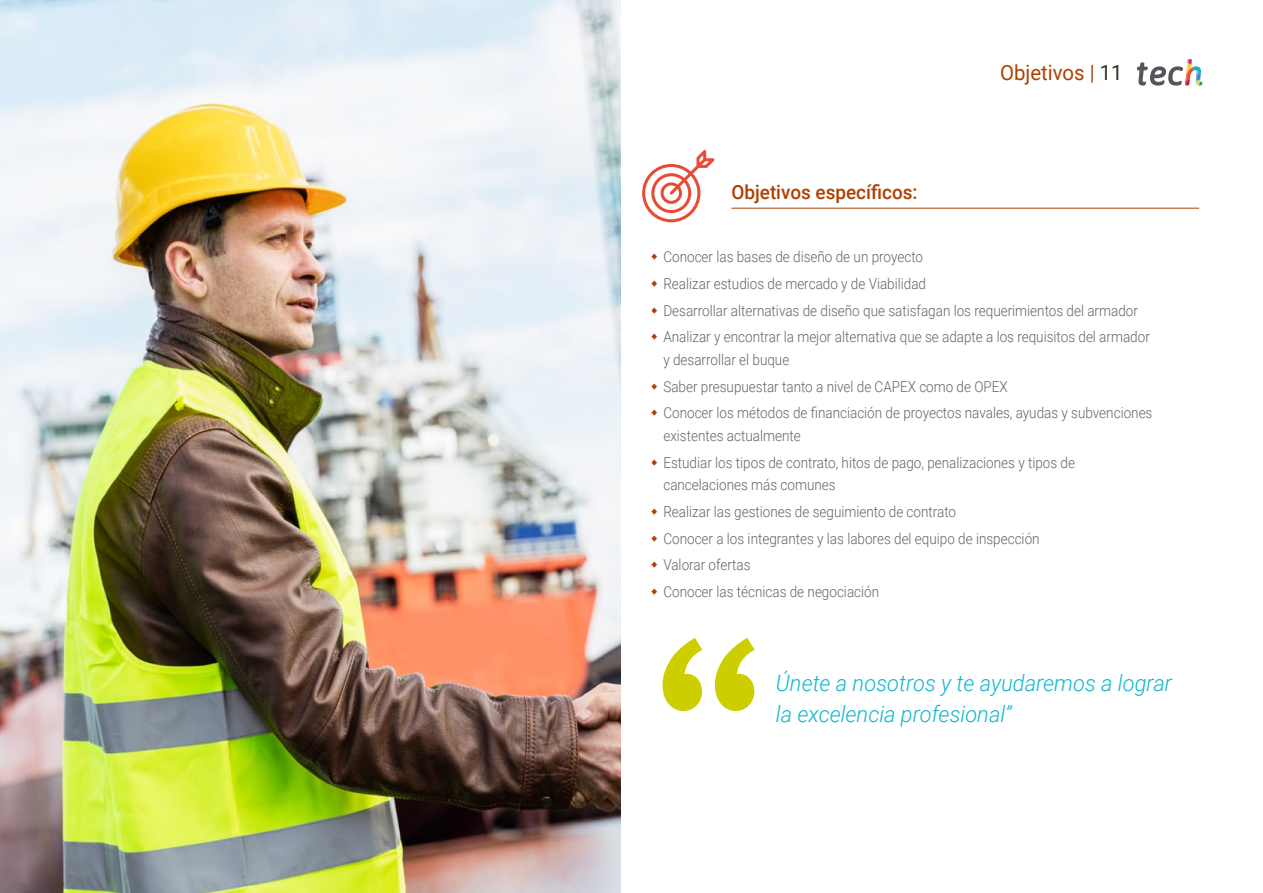
<style>
.page{position:relative;width:1263px;height:893px;background:#fff}
.page>*{position:absolute;margin:0;border:0;box-sizing:border-box;transform-origin:0 0}
.t1{font:italic 300 22.5px/31.5px "Roboto";color:#0fb6cf}
.t2{font:21px "Roboto";color:#ae4000}
.t3{font:500 19.5px "Roboto";color:#ae4000}
.t4{font:300 15px/26.7px "Roboto";color:#61646a;scale:.9 1}
.s1{color:#312e20}
</style>
<div class="page">
<hr style="left:731px;top:208px;width:468px;height:1px;background:#ae4000">
<svg style="left:1137px;top:59px;width:65px;height:27px"></svg>
<svg style="left:642px;top:150px;width:72px;height:72px"></svg>
<svg style="left:662px;top:638px;width:93px;height:73px"></svg>
<img style="left:0;top:0;width:621px;height:893px">
<h3 class="t3" style="left:731px;top:178px;width:188px">Objetivos específicos:</h3>
<h2 class="t2" style="left:1000px;top:57px;width:124px">Objetivos | <span class="s1">11</span></h2>
<p class="t4" style="left:663px;top:243px;width:542px">Conocer las bases de diseño de un proyecto<br>Realizar estudios de mercado y de Viabilidad<br>Desarrollar alternativas de diseño que satisfagan los requerimientos del armador Analizar y encontrar la mejor alternativa que se adapte a los requisitos del armador</p>
<p class="t4" style="left:663px;top:346px;width:545px">y desarrollar el buque<br>Saber presupuestar tanto a nivel de CAPEX como de OPEX<br>Conocer los métodos de financiación de proyectos navales, ayudas y subvenciones</p>
<p class="t4" style="left:663px;top:422px;width:459px">existentes actualmente<br>Estudiar los tipos de contrato, hitos de pago, penalizaciones y tipos de</p>
<p class="t4" style="left:663px;top:471px;width:420px">cancelaciones más comunes<br>Realizar las gestiones de seguimiento de contrato<br>Conocer a los integrantes y las labores del equipo de inspección Valorar ofertas<br>Conocer las técnicas de negociación</p>
<h1 class="t1" style="left:776px;top:666px;width:398px">Únete a nosotros y te ayudaremos a lograr la excelencia profesional”</h1>
</div>
